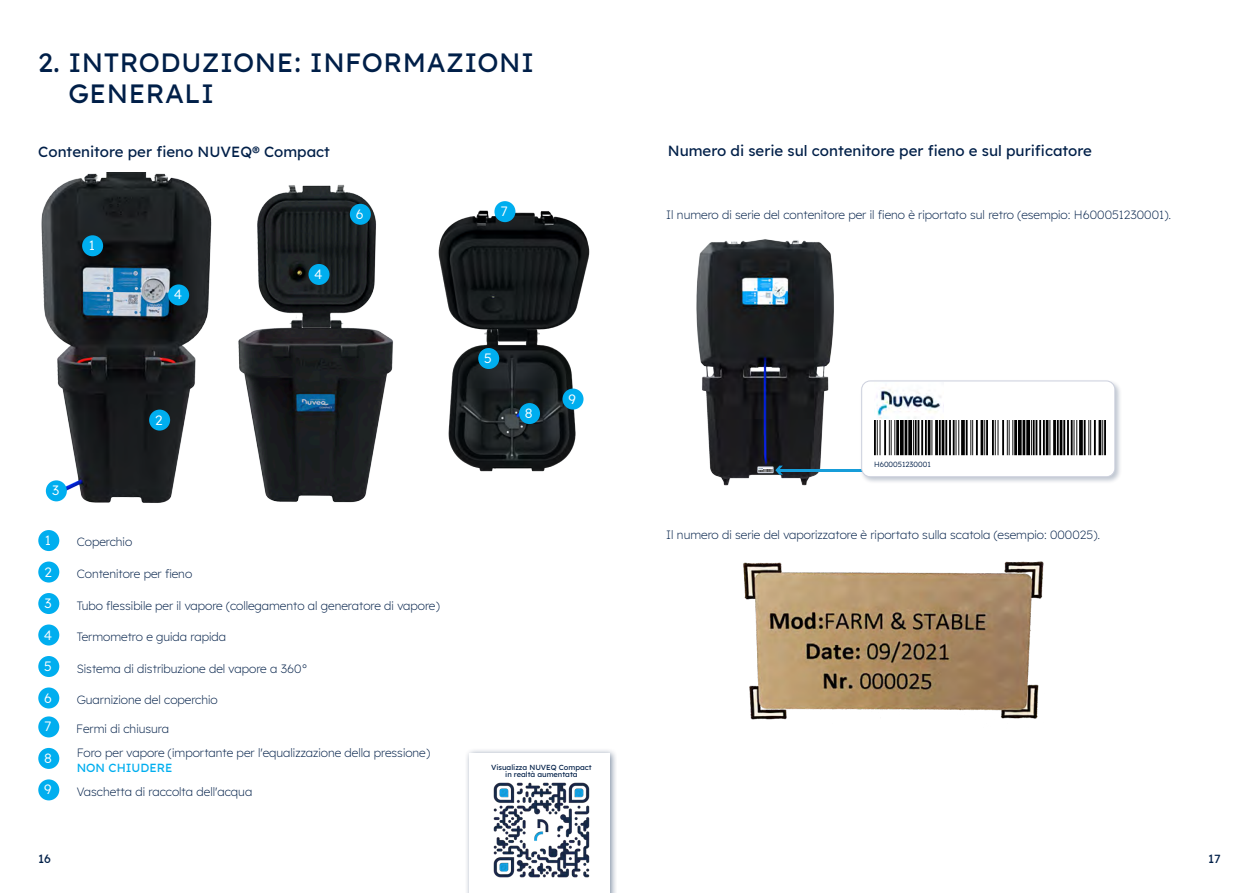
<style>
.page{position:relative;width:1259px;height:893px;background:#fff}
.page>*{position:absolute;margin:0;border:0;box-sizing:border-box;transform-origin:0 0}
.t1{font:500 27px/31.5px "Lexend";letter-spacing:.02em;color:#001f48}
.t2{font:500 15px "Lexend";color:#001f48}
.t3{font:13.5px "Lexend";color:#fff}
.t4{font:300 12px/15px "Lexend";color:#001f48}
.t5{font:500 12px "Lexend";color:#001f48}
.t6{font:500 7.5px/7.5px "Lexend";color:#001f48;text-align:center}
.t7{font:7.5px "Lexend";color:#001f48}
.s1{font-weight:500;color:#00aeef}
</style>
<div class="page">
<img style="left:41px;top:172px;width:125px;height:331px">
<img style="left:136px;top:176px;width:234px;height:327px">
<img style="left:339px;top:205px;width:251px;height:277px">
<div style="left:494px;top:201px;width:21px;height:21px;background:#00aeef;border-radius:50%"></div>
<div style="left:350px;top:204px;width:21px;height:21px;background:#00aeef;border-radius:50%"></div>
<div style="left:519px;top:403px;width:21px;height:21px;background:#00aeef;border-radius:50%"></div>
<div style="left:562px;top:389px;width:21px;height:21px;background:#00aeef;border-radius:50%"></div>
<div style="left:38px;top:530px;width:21px;height:21px;background:#00aeef;border-radius:50%"></div>
<div style="left:38px;top:716px;width:21px;height:21px;background:#00aeef;border-radius:50%"></div>
<div style="left:82px;top:235px;width:21px;height:21px;background:#00aeef;border-radius:50%"></div>
<div style="left:38px;top:561px;width:21px;height:21px;background:#00aeef;border-radius:50%"></div>
<div style="left:38px;top:748px;width:21px;height:21px;background:#00aeef;border-radius:50%"></div>
<div style="left:149px;top:410px;width:21px;height:21px;background:#00aeef;border-radius:50%"></div>
<div style="left:38px;top:593px;width:21px;height:21px;background:#00aeef;border-radius:50%"></div>
<div style="left:38px;top:779px;width:21px;height:21px;background:#00aeef;border-radius:50%"></div>
<div style="left:46px;top:480px;width:21px;height:21px;background:#00aeef;border-radius:50%"></div>
<div style="left:38px;top:687px;width:21px;height:21px;background:#00aeef;border-radius:50%"></div>
<div style="left:38px;top:624px;width:21px;height:21px;background:#00aeef;border-radius:50%"></div>
<div style="left:168px;top:284px;width:21px;height:21px;background:#00aeef;border-radius:50%"></div>
<div style="left:308px;top:264px;width:21px;height:21px;background:#00aeef;border-radius:50%"></div>
<div style="left:38px;top:656px;width:21px;height:21px;background:#00aeef;border-radius:50%"></div>
<div style="left:478px;top:348px;width:21px;height:21px;background:#00aeef;border-radius:50%"></div>
<div style="left:464px;top:748px;width:153px;height:145px;background:#001f48;opacity:.5"></div>
<div style="left:470px;top:753px;width:140px;height:140px;background:#fff"></div>
<img style="left:493px;top:782px;width:97px;height:96px">
<img style="left:743px;top:561px;width:301px;height:159px">
<img style="left:696px;top:239px;width:163px;height:247px">
<hr style="left:778px;top:469px;width:87px;height:2px;background:#179dd9">
<div style="left:859px;top:379px;width:263px;height:106px;background:#001f48;opacity:.25"></div>
<div style="left:861px;top:381px;width:253px;height:96px;background:#fff;border-radius:9px"></div>
<div style="left:861px;top:381px;width:254px;height:96px;border:1px solid #ccd0dd;border-radius:9px"></div>
<img style="left:874px;top:420px;width:113px;height:36px">
<img style="left:992px;top:420px;width:113px;height:36px">
<img style="left:874px;top:387px;width:67px;height:32px">
<div style="left:757px;top:467px;width:16px;height:6px;background:#001f48;opacity:.25"></div>
<svg style="left:758px;top:466px;width:25px;height:9px"></svg>
<p class="t1" style="left:68px;top:45px;width:467px;text-indent:-30px">2. INTRODUZIONE: INFORMAZIONI<br>GENERALI</p>
<p class="t2" style="left:38px;top:141px;width:293px">Contenitore per fieno NUVEQ® Compact</p>
<p class="t3" style="left:89px;top:236px;width:8px">1</p>
<p class="t3" style="left:174px;top:285px;width:10px">4</p>
<p class="t3" style="left:155px;top:410px;width:9px">2</p>
<p class="t3" style="left:314px;top:264px;width:10px">4</p>
<p class="t3" style="left:356px;top:204px;width:9px">6</p>
<p class="t3" style="left:501px;top:202px;width:8px">7</p>
<p class="t3" style="left:484px;top:348px;width:9px">5</p>
<p class="t3" style="left:525px;top:404px;width:9px">8</p>
<p class="t3" style="left:52px;top:481px;width:9px">3</p>
<p class="t3" style="left:45px;top:531px;width:8px">1</p>
<p class="t3" style="left:44px;top:562px;width:9px">2</p>
<p class="t3" style="left:44px;top:593px;width:9px">3</p>
<p class="t3" style="left:44px;top:625px;width:10px">4</p>
<p class="t3" style="left:44px;top:656px;width:9px">5</p>
<p class="t3" style="left:44px;top:688px;width:9px">6</p>
<p class="t3" style="left:45px;top:717px;width:8px">7</p>
<p class="t4" style="left:77px;top:534px;width:57px">Coperchio</p>
<p class="t4" style="left:77px;top:565px;width:117px">Contenitore per fieno</p>
<p class="t4" style="left:77px;top:597px;width:364px">Tubo flessibile per il vapore (collegamento al generatore di vapore)</p>
<p class="t4" style="left:77px;top:628px;width:151px">Termometro e guida rapida</p>
<p class="t4" style="left:77px;top:660px;width:233px">Sistema di distribuzione del vapore a 360°</p>
<p class="t4" style="left:77px;top:691px;width:143px">Guarnizione del coperchio</p>
<p class="t4" style="left:76px;top:720px;width:94px">Fermi di chiusura</p>
<p class="t3" style="left:568px;top:389px;width:9px">9</p>
<p class="t3" style="left:44px;top:748px;width:9px">8</p>
<p class="t3" style="left:44px;top:780px;width:9px">9</p>
<p class="t4" style="left:77px;top:744px;width:355px">Foro per vapore (importante per l'equalizzazione della pressione)<br><span class="s1">NON CHIUDERE</span></p>
<p class="t4" style="left:77px;top:784px;width:177px">Vaschetta di raccolta dell'acqua</p>
<p class="t6" style="left:491px;top:763px;width:102px">Visualizza NUVEQ Compact in realtà aumentata</p>
<p class="t2" style="left:668px;top:140px;width:426px">Numero di serie sul contenitore per fieno e sul purificatore</p>
<p class="t4" style="left:666px;top:206px;width:506px">Il numero di serie del contenitore per il fieno è riportato sul retro (esempio: H600051230001).</p>
<p class="t7" style="left:874px;top:459px;width:58px">H600051230001</p>
<p class="t4" style="left:666px;top:526px;width:435px">Il numero di serie del vaporizzatore è riportato sulla scatola (esempio: 000025).</p>
<p class="t5" style="left:38px;top:850px;width:14px">16</p>
<p class="t5" style="left:1208px;top:850px;width:14px">17</p>
</div>
